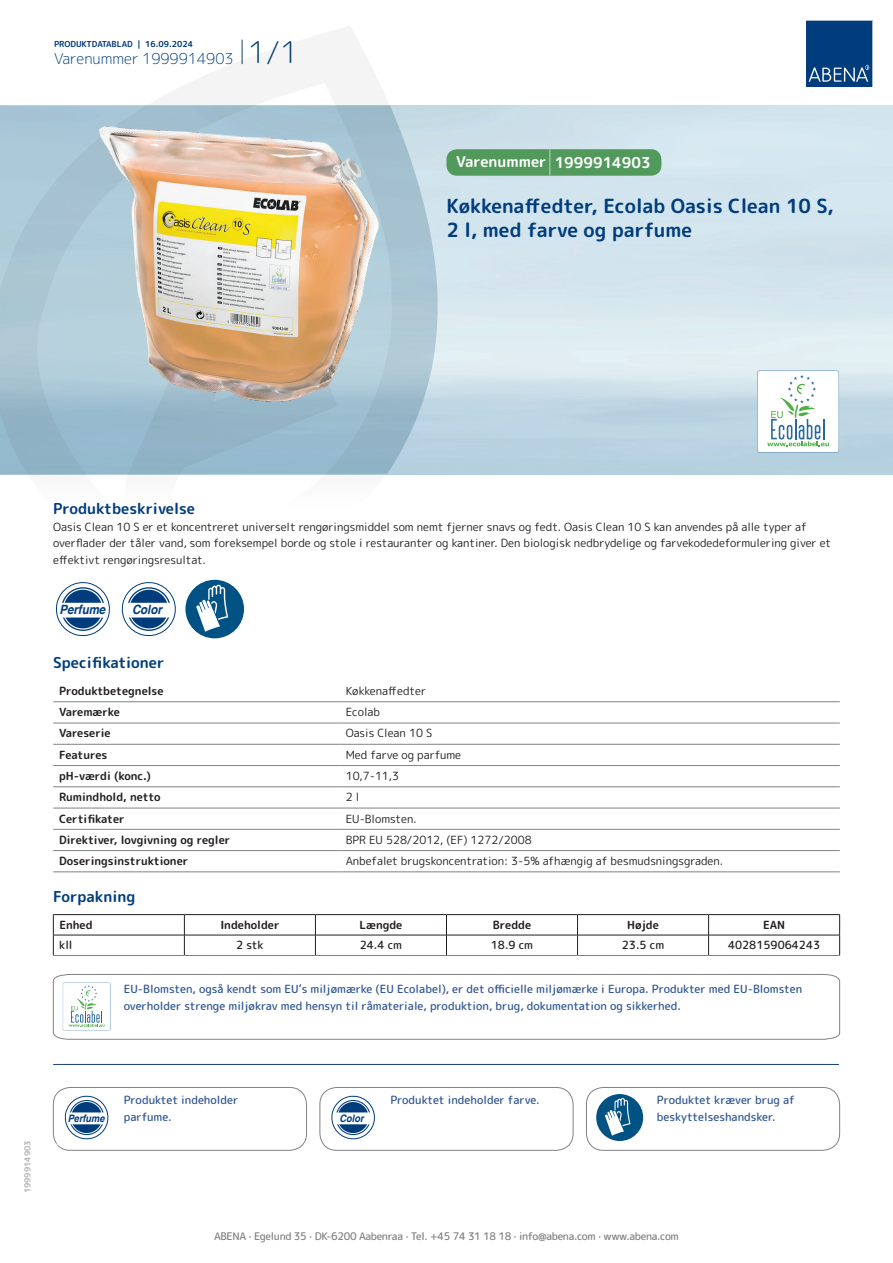
<style>
.page{position:relative;width:893px;height:1263px;background:#fff}
.page>*{position:absolute;margin:0;border:0;box-sizing:border-box;transform-origin:0 0}
.t1{font:700 19.5px/24px "Rounded Mplus 1 c";color:#013d7d}
.t2{font:700 15px "Rounded Mplus 1 c";color:#013d7d}
.t3{font:300 15px "Rounded Mplus 1 c";color:#013d7d}
.t4{font:700 15px "Rounded Mplus 1 c";color:#fff}
.t5{font:italic 700 12.75px "Helvetica";letter-spacing:-.005em;color:#013d7d;scale:.9 1}
.t6{font:11.25px/16.5px "Rounded Mplus 1 c";color:#231f20}
.t7{font:500 11.25px/16.5px "Rounded Mplus 1 c";color:#305691}
.t8{font:700 11.25px "Rounded Mplus 1 c";color:#231f20}
.t9{font:500 11.25px "Rounded Mplus 1 c";color:#231f20}
.t10{font:500 10.5px "Rounded Mplus 1 c";letter-spacing:-.03em;color:#808285}
.t11{font:700 10.5px "Rounded Mplus 1 c";color:#fff}
.t12{font:italic 700 10.2px "Helvetica";letter-spacing:-.005em;color:#013d7d;scale:.9 1}
.t13{font:700 8.25px "Rounded Mplus 1 c";color:#013d7d}
.t14{font:700 8.25px "Rounded Mplus 1 c";color:#b2b3b7}
.s1{font-size:30px}
.s2{font-size:25.5px}
</style>
<div class="page">
<svg style="left:0;top:26px;width:439px;height:578px"></svg>
<svg style="left:0;top:106px;width:438px;height:368px;background:#a4c2d1"></svg>
<svg style="left:242px;top:40px;width:1px;height:24px"></svg>
<svg style="left:806px;top:20px;width:67px;height:67px;background:#144b86"></svg>
<img style="left:100px;top:127px;width:278px;height:275px">
<svg style="left:54px;top:580px;width:58px;height:57px"></svg>
<svg style="left:120px;top:580px;width:58px;height:57px"></svg>
<div style="left:185px;top:580px;width:59px;height:58px;background:#005285;border-radius:50%"></div>
<svg style="left:196px;top:585px;width:32px;height:47px"></svg>
<hr style="left:53px;top:701px;width:287px;height:1px;background:#808285">
<hr style="left:340px;top:701px;width:500px;height:1px;background:#808285">
<hr style="left:53px;top:723px;width:287px;height:1px;background:#808285">
<hr style="left:340px;top:723px;width:500px;height:1px;background:#808285">
<hr style="left:53px;top:744px;width:287px;height:1px;background:#808285">
<hr style="left:340px;top:744px;width:500px;height:1px;background:#808285">
<hr style="left:53px;top:765px;width:287px;height:1px;background:#808285">
<hr style="left:340px;top:765px;width:500px;height:1px;background:#808285">
<hr style="left:53px;top:786px;width:287px;height:1px;background:#808285">
<hr style="left:340px;top:786px;width:500px;height:1px;background:#808285">
<hr style="left:53px;top:808px;width:287px;height:1px;background:#808285">
<hr style="left:340px;top:808px;width:500px;height:1px;background:#808285">
<hr style="left:53px;top:829px;width:287px;height:1px;background:#808285">
<hr style="left:340px;top:829px;width:500px;height:1px;background:#808285">
<hr style="left:53px;top:850px;width:287px;height:1px;background:#808285">
<hr style="left:340px;top:850px;width:500px;height:1px;background:#808285">
<hr style="left:53px;top:871px;width:287px;height:1px;background:#808285">
<hr style="left:340px;top:871px;width:500px;height:1px;background:#808285">
<hr style="left:53px;top:914px;width:131px;height:1px;background:#231f20">
<hr style="left:184px;top:914px;width:131px;height:1px;background:#231f20">
<hr style="left:315px;top:914px;width:131px;height:1px;background:#231f20">
<hr style="left:446px;top:914px;width:131px;height:1px;background:#231f20">
<hr style="left:577px;top:914px;width:132px;height:1px;background:#231f20">
<hr style="left:709px;top:914px;width:131px;height:1px;background:#231f20">
<hr style="left:53px;top:935px;width:131px;height:1px;background:#231f20">
<svg style="left:53px;top:915px;width:1px;height:40px"></svg>
<hr style="left:184px;top:935px;width:131px;height:1px;background:#231f20">
<svg style="left:184px;top:915px;width:1px;height:40px"></svg>
<hr style="left:315px;top:935px;width:131px;height:1px;background:#231f20">
<svg style="left:315px;top:915px;width:1px;height:40px"></svg>
<hr style="left:446px;top:935px;width:131px;height:1px;background:#231f20">
<svg style="left:446px;top:915px;width:1px;height:40px"></svg>
<hr style="left:577px;top:935px;width:132px;height:1px;background:#231f20">
<svg style="left:577px;top:915px;width:1px;height:40px"></svg>
<hr style="left:709px;top:935px;width:131px;height:1px;background:#231f20">
<svg style="left:708px;top:915px;width:1px;height:40px"></svg>
<svg style="left:839px;top:915px;width:1px;height:40px"></svg>
<hr style="left:53px;top:955px;width:131px;height:1px;background:#808285">
<hr style="left:184px;top:955px;width:131px;height:1px;background:#808285">
<hr style="left:315px;top:955px;width:131px;height:1px;background:#808285">
<hr style="left:446px;top:955px;width:131px;height:1px;background:#808285">
<hr style="left:577px;top:955px;width:132px;height:1px;background:#808285">
<hr style="left:709px;top:955px;width:131px;height:1px;background:#808285">
<svg style="left:53px;top:974px;width:787px;height:66px"></svg>
<hr style="left:54px;top:1064px;width:785px;height:1px;background:#153f74">
<svg style="left:64px;top:1095px;width:45px;height:45px"></svg>
<div style="left:53px;top:1087px;width:254px;height:63px;border:1px solid #808285;border-radius:17px"></div>
<svg style="left:331px;top:1095px;width:44px;height:45px"></svg>
<div style="left:320px;top:1087px;width:253px;height:63px;border:1px solid #808285;border-radius:17px"></div>
<div style="left:596px;top:1094px;width:47px;height:47px;background:#005285;border-radius:50%"></div>
<svg style="left:605px;top:1098px;width:26px;height:38px"></svg>
<div style="left:586px;top:1087px;width:254px;height:63px;border:1px solid #808285;border-radius:17px"></div>
<svg style="left:757px;top:371px;width:82px;height:81px"></svg>
<div style="left:446px;top:149px;width:215px;height:27px;background:#52995c;border-radius:10px"></div>
<p class="t13" style="left:54px;top:38px;width:141px">PRODUKTDATABLAD | 16.09.2024</p>
<h2 class="t3" style="left:54px;top:48px;width:246px">Varenummer 1999914903 <span class="s1">1/1</span></h2>
<h2 class="t4" style="left:456px;top:152px;width:196px">Varenummer <span class="s2">|</span> 1999914903</h2>
<h1 class="t1" style="left:446px;top:194px;width:389px">Køkkenaffedter, Ecolab Oasis Clean 10 S,<br>2 l, med farve og parfume</h1>
<h2 class="t2" style="left:53px;top:498px;width:143px">Produktbeskrivelse</h2>
<p class="t6" style="left:53px;top:518px;width:779px">Oasis Clean 10 S er et koncentreret universelt rengøringsmiddel som nemt fjerner snavs og fedt. Oasis Clean 10 S kan anvendes på alle typer af overflader der tåler vand, som foreksempel borde og stole i restauranter og kantiner. Den biologisk nedbrydelige og farvekodedeformulering giver et effektivt rengøringsresultat.</p>
<p class="t5" style="left:59px;top:599px;width:53px">Perfume</p>
<p class="t5" style="left:132px;top:599px;width:35px">Color</p>
<h2 class="t2" style="left:53px;top:652px;width:113px">Specifikationer</h2>
<p class="t8" style="left:59px;top:683px;width:106px">Produktbetegnelse</p>
<p class="t6" style="left:346px;top:682px;width:82px">Køkkenaffedter</p>
<p class="t8" style="left:59px;top:704px;width:62px">Varemærke</p>
<p class="t6" style="left:346px;top:704px;width:36px">Ecolab</p>
<p class="t8" style="left:59px;top:725px;width:53px">Vareserie</p>
<p class="t6" style="left:346px;top:725px;width:88px">Oasis Clean 10 S</p>
<p class="t8" style="left:59px;top:747px;width:50px">Features</p>
<p class="t6" style="left:346px;top:746px;width:117px">Med farve og parfume</p>
<p class="t8" style="left:59px;top:768px;width:93px">pH-værdi (konc.)</p>
<p class="t6" style="left:346px;top:768px;width:55px">10,7-11,3</p>
<p class="t8" style="left:59px;top:789px;width:103px">Rumindhold, netto</p>
<p class="t6" style="left:346px;top:789px;width:15px">2 l</p>
<p class="t8" style="left:59px;top:810px;width:67px">Certifikater</p>
<p class="t6" style="left:346px;top:810px;width:72px">EU-Blomsten.</p>
<p class="t8" style="left:59px;top:832px;width:173px">Direktiver, lovgivning og regler</p>
<p class="t6" style="left:346px;top:831px;width:187px">BPR EU 528/2012, (EF) 1272/2008</p>
<p class="t8" style="left:59px;top:853px;width:131px">Doseringsinstruktioner</p>
<p class="t6" style="left:346px;top:853px;width:379px">Anbefalet brugskoncentration: 3-5% afhængig af besmudsningsgraden.</p>
<h2 class="t2" style="left:53px;top:886px;width:84px">Forpakning</h2>
<p class="t8" style="left:59px;top:917px;width:35px">Enhed</p>
<p class="t8" style="left:220px;top:917px;width:61px">Indeholder</p>
<p class="t8" style="left:359px;top:917px;width:44px">Længde</p>
<p class="t8" style="left:493px;top:917px;width:40px">Bredde</p>
<p class="t8" style="left:627px;top:917px;width:33px">Højde</p>
<p class="t8" style="left:763px;top:917px;width:24px">EAN</p>
<p class="t9" style="left:59px;top:937px;width:15px">kll</p>
<p class="t9" style="left:236px;top:937px;width:29px">2 stk</p>
<p class="t9" style="left:360px;top:937px;width:44px">24.4 cm</p>
<p class="t9" style="left:491px;top:937px;width:44px">18.9 cm</p>
<p class="t9" style="left:622px;top:937px;width:44px">23.5 cm</p>
<p class="t9" style="left:728px;top:937px;width:94px">4028159064243</p>
<p class="t7" style="left:124px;top:981px;width:680px">EU-Blomsten, også kendt som EU’s miljømærke (EU Ecolabel), er det officielle miljømærke i Europa. Produkter med EU-Blomsten overholder strenge miljøkrav med hensyn til råmateriale, produktion, brug, dokumentation og sikkerhed.</p>
<p class="t14" style="left:22px;top:1193px;width:54px;rotate:-90deg">1999914903</p>
<p class="t11" style="left:53px;top:1139px;width:7px">*</p>
<p class="t7" style="left:124px;top:1092px;width:116px">Produktet indeholder</p>
<p class="t12" style="left:68px;top:1110px;width:42px">Perfume</p>
<p class="t7" style="left:124px;top:1108px;width:50px">parfume.</p>
<p class="t12" style="left:340px;top:1110px;width:28px">Color</p>
<p class="t7" style="left:390px;top:1092px;width:151px">Produktet indeholder farve.</p>
<p class="t7" style="left:657px;top:1092px;width:139px">Produktet kræver brug af beskyttelseshandsker.</p>
<p class="t10" style="left:214px;top:1229px;width:466px">ABENA · Egelund 35 · DK-6200 Aabenraa · Tel. +45 74 31 18 18 · info@abena.com · www.abena.com</p>
</div>
